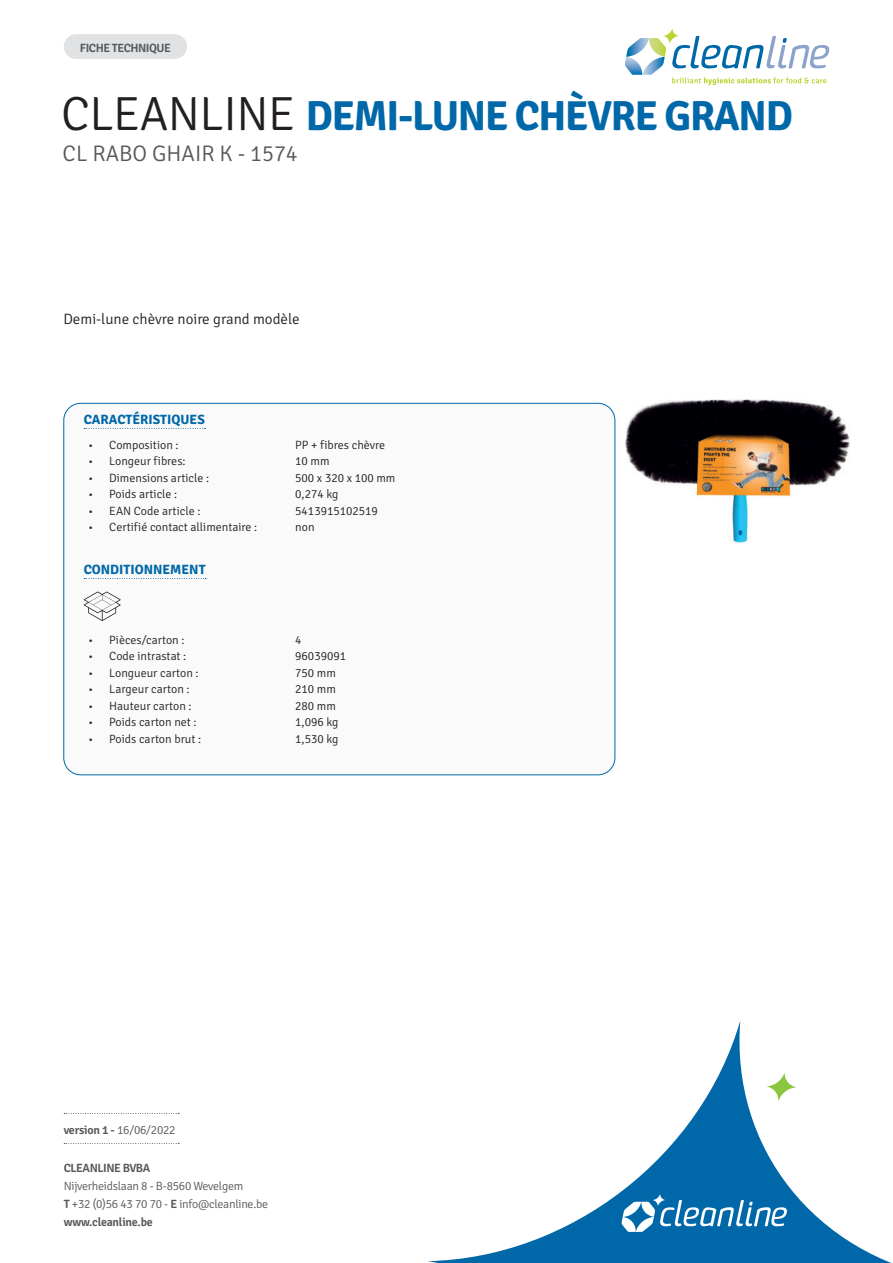
<style>
.page{position:relative;width:893px;height:1263px;background:#fff}
.page>*{position:absolute;margin:0;border:0;box-sizing:border-box;transform-origin:0 0}
.t1{font:300 48px "Signika";letter-spacing:-.01em;color:#231f20}
.Artikelnaam{font:700 42px "Signika";letter-spacing:-.03em;color:#0068a9}
.Productomschrijving{font:300 22.5px "Signika";color:#57585a}
.Body_intro{font:300 15px "Signika";color:#231f20}
.Alinea_titels{font:700 13.5px "Signika";color:#0068a9}
.t2{font:300 12px "Signika";color:#231f20}
.t3{font:300 12px/18px "Signika";letter-spacing:-.02em;color:#57585a}
.t4{font:600 12px "Signika";letter-spacing:-.04em;color:#57585a}
.s1{font-weight:600}
</style>
<div class="page">
<svg style="left:64px;top:1143px;width:115px;height:1px"></svg>
<svg style="left:64px;top:1113px;width:115px;height:1px"></svg>
<svg style="left:428px;top:1021px;width:463px;height:242px"></svg>
<svg style="left:766px;top:1072px;width:31px;height:29px"></svg>
<svg style="left:621px;top:1194px;width:166px;height:38px"></svg>
<svg style="left:625px;top:28px;width:205px;height:57px"></svg>
<img style="left:586px;top:399px;width:264px;height:170px">
<div style="left:64px;top:34px;width:123px;height:25px;background:#e1e2e4;border-radius:12px"></div>
<div style="left:64px;top:403px;width:551px;height:372px;background:#fafafa;border-radius:17px"></div>
<svg style="left:84px;top:428px;width:121px;height:1px"></svg>
<svg style="left:84px;top:578px;width:122px;height:1px"></svg>
<svg style="left:84px;top:591px;width:37px;height:30px"></svg>
<p class="t4" style="left:80px;top:41px;width:93px">FICHE TECHNIQUE</p>
<h1 class="t1" style="left:61px;top:88px;width:236px">CLEANLINE</h1>
<p class="Productomschrijving" style="left:63px;top:142px;width:237px">CL RABO GHAIR K - 1574</p>
<p class="Artikelnaam" style="left:306px;top:91px;width:489px">DEMI-LUNE CHÈVRE GRAND</p>
<p class="Body_intro" style="left:63px;top:310px;width:238px">Demi-lune chèvre noire grand modèle</p>
<p class="Alinea_titels" style="left:84px;top:411px;width:123px">CARACTÉRISTIQUES</p>
<p class="t2" style="left:88px;top:438px;width:92px">• Composition :</p>
<p class="t2" style="left:295px;top:438px;width:91px">PP + fibres chèvre</p>
<p class="t2" style="left:88px;top:455px;width:99px">• Longeur fibres:</p>
<p class="t2" style="left:295px;top:455px;width:36px">10 mm</p>
<p class="t2" style="left:88px;top:471px;width:123px">• Dimensions article :</p>
<p class="t2" style="left:295px;top:471px;width:102px">500 x 320 x 100 mm</p>
<p class="t2" style="left:88px;top:488px;width:91px">• Poids article :</p>
<p class="t2" style="left:295px;top:488px;width:45px">0,274 kg</p>
<p class="t2" style="left:88px;top:504px;width:114px">• EAN Code article :</p>
<p class="t2" style="left:295px;top:504px;width:84px">5413915102519</p>
<p class="t2" style="left:88px;top:521px;width:171px">• Certifié contact allimentaire :</p>
<p class="t2" style="left:295px;top:521px;width:21px">non</p>
<p class="Alinea_titels" style="left:84px;top:561px;width:123px">CONDITIONNEMENT</p>
<p class="t2" style="left:88px;top:633px;width:98px">• Pièces/carton :</p>
<p class="t2" style="left:295px;top:633px;width:8px">4</p>
<p class="t2" style="left:88px;top:650px;width:100px">• Code intrastat :</p>
<p class="t2" style="left:295px;top:650px;width:52px">96039091</p>
<p class="t2" style="left:88px;top:666px;width:112px">• Longueur carton :</p>
<p class="t2" style="left:295px;top:666px;width:42px">750 mm</p>
<p class="t2" style="left:88px;top:683px;width:103px">• Largeur carton :</p>
<p class="t2" style="left:295px;top:683px;width:42px">210 mm</p>
<p class="t2" style="left:88px;top:699px;width:105px">• Hauteur carton :</p>
<p class="t2" style="left:295px;top:699px;width:42px">280 mm</p>
<p class="t2" style="left:88px;top:716px;width:110px">• Poids carton net :</p>
<p class="t2" style="left:295px;top:716px;width:45px">1,096 kg</p>
<p class="t2" style="left:88px;top:732px;width:115px">• Poids carton brut :</p>
<p class="t2" style="left:295px;top:732px;width:45px">1,530 kg</p>
<p class="t3" style="left:64px;top:1121px;width:113px"><span class="s1">version 1 -</span> 16/06/2022</p>
<p class="t4" style="left:64px;top:1161px;width:88px">CLEANLINE BVBA</p>
<p class="t3" style="left:64px;top:1177px;width:206px">Nijverheidslaan 8 - B-8560 Wevelgem<br><span class="s1">T</span> +32 (0)56 43 70 70 - <span class="s1">E</span> info@cleanline.be <span class="s1">www.cleanline.be</span></p>
</div>
